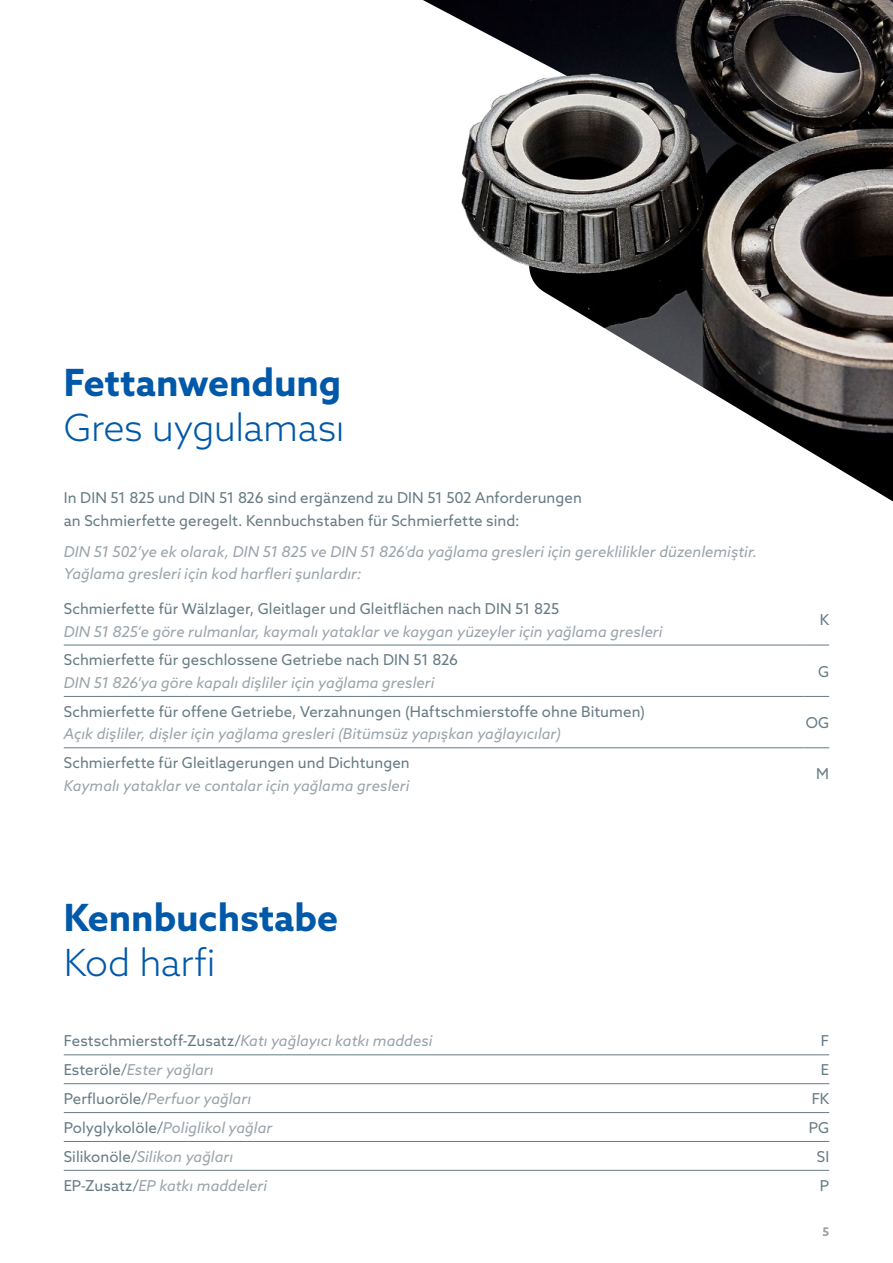
<style>
.page{position:relative;width:893px;height:1263px;background:#fff}
.page>*{position:absolute;margin:0;border:0;box-sizing:border-box;transform-origin:0 0}
.t1{font:700 37.5px "Azo Sans";letter-spacing:-.005em;color:#0058a9}
.t2{font:300 37.5px "Azo Sans";letter-spacing:-.015em;color:#0058a9}
.t3{font:italic 15px/22.5px "Azo Sans";color:#9aa3ab}
.t4{font:15px/22.5px "Azo Sans";letter-spacing:.005em;color:#667b85}
.t5{font:700 12px "Azo Sans";color:#9aa3ab}
.s1{font-style:normal;color:#667b85}
</style>
<div class="page">
<img style="left:602px;top:327px;width:291px;height:174px">
<img style="left:423px;top:0;width:470px;height:327px">
<hr style="left:64px;top:645px;width:740px;height:1px;background:#667b85">
<svg style="left:804px;top:645px;width:25px;height:1px"></svg>
<hr style="left:64px;top:696px;width:740px;height:1px;background:#667b85">
<svg style="left:804px;top:696px;width:25px;height:1px"></svg>
<hr style="left:64px;top:747px;width:740px;height:1px;background:#667b85">
<svg style="left:804px;top:747px;width:25px;height:1px"></svg>
<hr style="left:64px;top:1054px;width:765px;height:1px;background:#667b85">
<hr style="left:64px;top:1083px;width:765px;height:1px;background:#667b85">
<hr style="left:64px;top:1112px;width:765px;height:1px;background:#667b85">
<hr style="left:64px;top:1141px;width:765px;height:1px;background:#667b85">
<hr style="left:64px;top:1170px;width:765px;height:1px;background:#667b85">
<h1 class="t1" style="left:64px;top:358px;width:279px">Fettanwendung</h1>
<h1 class="t2" style="left:64px;top:403px;width:282px">Gres uygulaması</h1>
<p class="t4" style="left:64px;top:486px;width:520px">In DIN 51 825 und DIN 51 826 sind ergänzend zu DIN 51 502 Anforderungen an Schmierfette geregelt. Kennbuchstaben für Schmierfette sind:</p>
<p class="t3" style="left:64px;top:540px;width:695px">DIN 51 502’ye ek olarak, DIN 51 825 ve DIN 51 826’da yağlama gresleri için gereklilikler düzenlemiştir.<br>Yağlama gresleri için kod harfleri şunlardır:</p>
<p class="t4" style="left:64px;top:597px;width:497px">Schmierfette für Wälzlager, Gleitlager und Gleitflächen nach DIN 51 825</p>
<p class="t3" style="left:64px;top:620px;width:600px">DIN 51 825‘e göre rulmanlar, kaymalı yataklar ve kaygan yüzeyler için yağlama gresleri</p>
<p class="t4" style="left:64px;top:649px;width:396px">Schmierfette für geschlossene Getriebe nach DIN 51 826</p>
<p class="t3" style="left:64px;top:671px;width:372px">DIN 51 826‘ya göre kapalı dişliler için yağlama gresleri</p>
<p class="t4" style="left:64px;top:700px;width:583px">Schmierfette für offene Getriebe, Verzahnungen (Haftschmierstoffe ohne Bitumen)</p>
<p class="t3" style="left:64px;top:722px;width:499px">Açık dişliler, dişler için yağlama gresleri (Bitümsüz yapışkan yağlayıcılar)</p>
<p class="t4" style="left:64px;top:751px;width:348px">Schmierfette für Gleitlagerungen und Dichtungen</p>
<p class="t3" style="left:64px;top:774px;width:347px">Kaymalı yataklar ve contalar için yağlama gresleri</p>
<h1 class="t1" style="left:64px;top:892px;width:276px">Kennbuchstabe</h1>
<h1 class="t2" style="left:64px;top:938px;width:153px">Kod harfi</h1>
<p class="t4" style="left:820px;top:608px;width:11px">K</p>
<p class="t4" style="left:818px;top:660px;width:13px">G</p>
<p class="t4" style="left:806px;top:711px;width:25px">OG</p>
<p class="t4" style="left:816px;top:763px;width:14px">M</p>
<p class="t3" style="left:64px;top:1029px;width:370px"><span class="s1">Festschmierstoff-Zusatz/</span>Katı yağlayıcı katkı maddesi</p>
<p class="t4" style="left:821px;top:1029px;width:10px">F</p>
<p class="t3" style="left:64px;top:1058px;width:151px"><span class="s1">Esteröle/</span>Ester yağları</p>
<p class="t4" style="left:821px;top:1058px;width:10px">E</p>
<p class="t3" style="left:64px;top:1087px;width:189px"><span class="s1">Perfluoröle/</span>Perfuor yağları</p>
<p class="t4" style="left:812px;top:1087px;width:19px">FK</p>
<p class="t3" style="left:64px;top:1116px;width:210px"><span class="s1">Polyglykolöle/</span>Poliglikol yağlar</p>
<p class="t4" style="left:809px;top:1116px;width:22px">PG</p>
<p class="t3" style="left:64px;top:1145px;width:171px"><span class="s1">Silikonöle/</span>Silikon yağları</p>
<p class="t4" style="left:817px;top:1145px;width:14px">SI</p>
<p class="t3" style="left:64px;top:1174px;width:205px"><span class="s1">EP-Zusatz/</span>EP katkı maddeleri</p>
<p class="t4" style="left:820px;top:1174px;width:11px">P</p>
<p class="t5" style="left:822px;top:1223px;width:8px">5</p>
</div>
